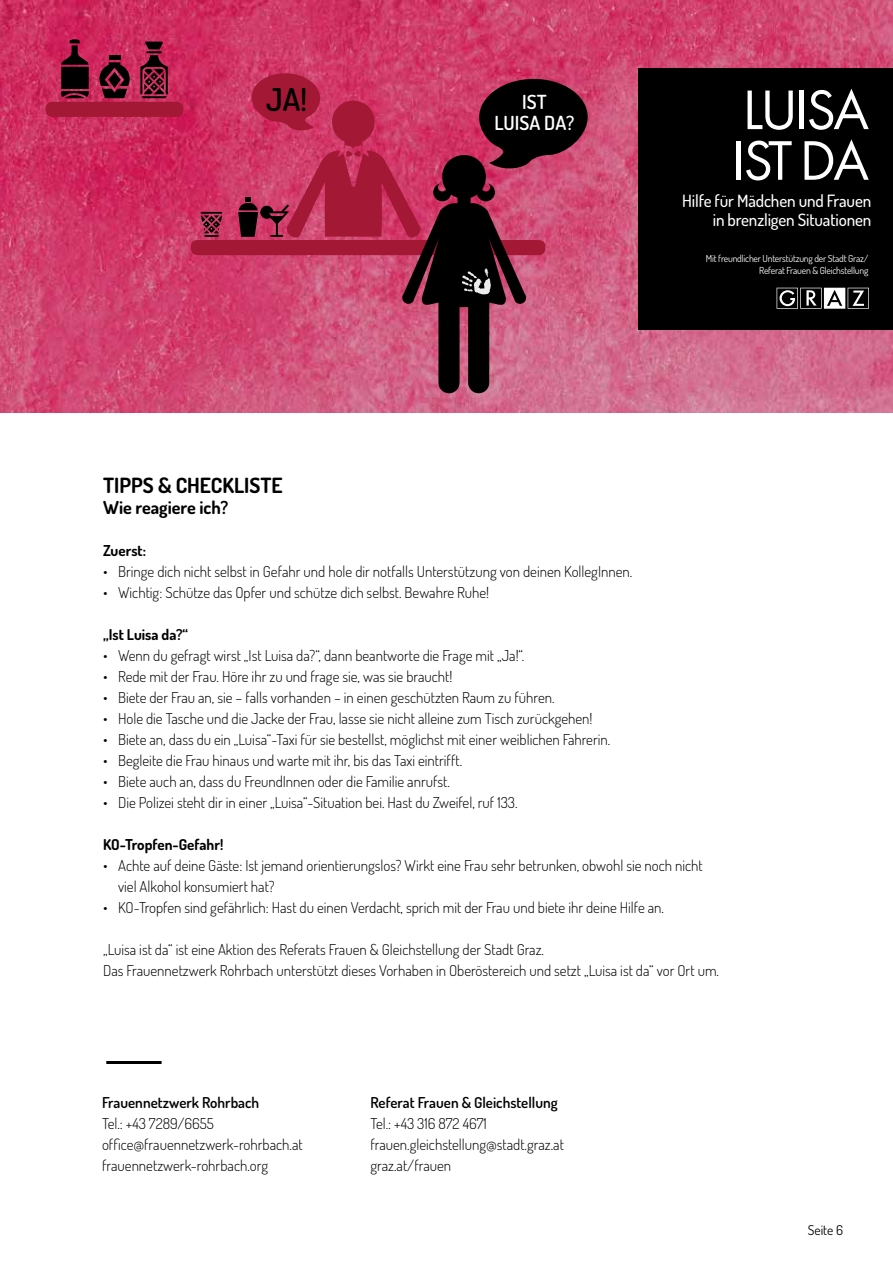
<style>
.page{position:relative;width:893px;height:1263px;background:#fff}
.page>*{position:absolute;margin:0;border:0;box-sizing:border-box;transform-origin:0 0}
.t1{font:57.75px/50.7px "Futura PT";letter-spacing:-.05em;color:#fff}
.t2{font:600 31.35px "Dosis";color:#000}
.t3{font:700 21px "Dosis";color:#000}
.t4{font:600 19.5px/21.1px "Dosis";color:#fff;text-align:center}
.t5{font:700 18px "Dosis";color:#000}
.t6{font:500 16.95px/18.9px "Dosis";letter-spacing:-.01em;color:#fff;text-align:right}
.t7{font:300 15px/21px "Dosis";color:#000}
.t8{font:600 15px "Dosis";color:#000}
.t9{font:700 15px "Dosis";color:#000}
.t10{font:13.5px "Dosis";color:#000}
.t11{font:9.6px/11.9px "Dosis";letter-spacing:-.02em;color:#fff;text-align:right}
</style>
<div class="page">
<img style="left:0;top:0;width:893px;height:412px">
<div style="left:638px;top:68px;width:255px;height:262px;background:#000"></div>
<svg style="left:777px;top:288px;width:92px;height:21px"></svg>
<div style="left:46px;top:102px;width:137px;height:15px;background:#a31834;border-radius:7px"></div>
<svg style="left:140px;top:42px;width:28px;height:56px;background:#6d1933"></svg>
<svg style="left:98px;top:62px;width:33px;height:36px"></svg>
<div style="left:109px;top:55px;width:11px;height:5px;background:#000"></div>
<svg style="left:61px;top:39px;width:28px;height:26px"></svg>
<div style="left:61px;top:67px;width:28px;height:22px;background:#000"></div>
<svg style="left:61px;top:91px;width:28px;height:7px"></svg>
<div style="left:191px;top:240px;width:354px;height:15px;background:#a31834;border-radius:7px"></div>
<svg style="left:201px;top:212px;width:21px;height:25px"></svg>
<svg style="left:238px;top:73px;width:350px;height:320px;background:#a63959"></svg>
<hr style="left:106px;top:1061px;width:56px;height:3px;background:#000">
<h2 class="t2" style="left:266px;top:79px;width:42px">JA!</h2>
<h3 class="t4" style="left:495px;top:91px;width:81px">IST<br>LUISA DA?</h3>
<h1 class="t1" style="left:732px;top:84px;width:139px">LUISA<br>IST DA</h1>
<p class="t6" style="left:682px;top:191px;width:191px">Hilfe für Mädchen und Frauen in brenzligen Situationen</p>
<p class="t11" style="left:706px;top:252px;width:164px">Mit freundlicher Unterstützung der Stadt Graz/<br>Referat Frauen &amp; Gleichstellung</p>
<h3 class="t3" style="left:103px;top:471px;width:181px">TIPPS &amp; CHECKLISTE</h3>
<p class="t5" style="left:103px;top:495px;width:127px">Wie reagiere ich?</p>
<p class="t9" style="left:103px;top:540px;width:45px">Zuerst:</p>
<p class="t7" style="left:103px;top:560px;width:531px">• Bringe dich nicht selbst in Gefahr und hole dir notfalls Unterstützung von deinen KollegInnen.</p>
<p class="t7" style="left:103px;top:581px;width:388px">• Wichtig: Schütze das Opfer und schütze dich selbst. Bewahre Ruhe!</p>
<p class="t9" style="left:103px;top:624px;width:87px">„Ist Luisa da?“</p>
<p class="t7" style="left:103px;top:644px;width:423px">• Wenn du gefragt wirst „Ist Luisa da?“, dann beantworte die Frage mit „Ja!“.</p>
<p class="t7" style="left:103px;top:665px;width:351px">• Rede mit der Frau. Höre ihr zu und frage sie, was sie braucht!</p>
<p class="t7" style="left:103px;top:686px;width:453px">• Biete der Frau an, sie – falls vorhanden – in einen geschützten Raum zu führen.</p>
<p class="t7" style="left:103px;top:707px;width:491px">• Hole die Tasche und die Jacke der Frau, lasse sie nicht alleine zum Tisch zurückgehen!</p>
<p class="t7" style="left:103px;top:728px;width:509px">• Biete an, dass du ein „Luisa“-Taxi für sie bestellst, möglichst mit einer weiblichen Fahrerin.</p>
<p class="t7" style="left:103px;top:749px;width:361px">• Begleite die Frau hinaus und warte mit ihr, bis das Taxi eintrifft.</p>
<p class="t7" style="left:103px;top:770px;width:348px">• Biete auch an, dass du FreundInnen oder die Familie anrufst.</p>
<p class="t7" style="left:103px;top:791px;width:416px">• Die Polizei steht dir in einer „Luisa“-Situation bei. Hast du Zweifel, ruf 133.</p>
<p class="t9" style="left:103px;top:834px;width:122px">KO-Tropfen-Gefahr!</p>
<p class="t7" style="left:118px;top:854px;width:586px;text-indent:-15px">• Achte auf deine Gäste: Ist jemand orientierungslos? Wirkt eine Frau sehr betrunken, obwohl sie noch nicht viel Alkohol konsumiert hat?</p>
<p class="t7" style="left:103px;top:896px;width:562px">• KO-Tropfen sind gefährlich: Hast du einen Verdacht, sprich mit der Frau und biete ihr deine Hilfe an.</p>
<p class="t7" style="left:103px;top:938px;width:617px">„Luisa ist da“ ist eine Aktion des Referats Frauen &amp; Gleichstellung der Stadt Graz.<br>Das Frauennetzwerk Rohrbach unterstützt dieses Vorhaben in Oberöstereich und setzt „Luisa ist da“ vor Ort um.</p>
<p class="t8" style="left:102px;top:1093px;width:159px">Frauennetzwerk Rohrbach</p>
<p class="t7" style="left:102px;top:1113px;width:202px">Tel.: +43 7289/6655 office@frauennetzwerk-rohrbach.at frauennetzwerk-rohrbach.org</p>
<p class="t8" style="left:370px;top:1093px;width:189px">Referat Frauen &amp; Gleichstellung</p>
<p class="t7" style="left:370px;top:1113px;width:195px">Tel.: +43 316 872 4671 frauen.gleichstellung@stadt.graz.at graz.at/frauen</p>
<p class="t10" style="left:808px;top:1221px;width:37px">Seite 6</p>
</div>
